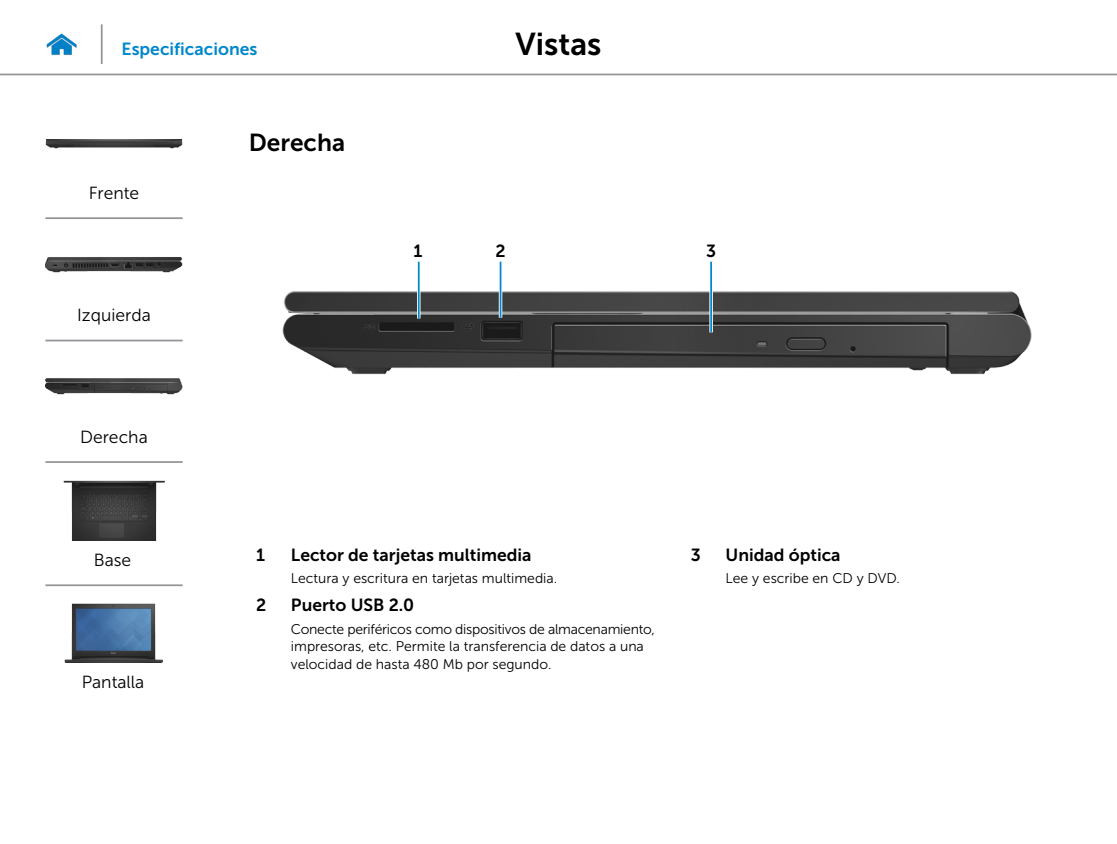
<style>
.page{position:relative;width:1117px;height:844px;background:#fff}
.page>*{position:absolute;margin:0;border:0;box-sizing:border-box;transform-origin:0 0}
.t1{font:31.5px "Museo Sans For Dell 700";color:#000}
.Head2{font:24.5px "Museo Sans For Dell 700";color:#000}
.Callout_Head{font:17.5px "Museo Sans For Dell 700";color:#000}
.t2{font:17.5px "Museo Sans For Dell 300";color:#000}
.t3{font:17.5px "Museo Sans For Dell 700";color:#0087cc}
.Callout-L{font:17.5px "Museo Sans For Dell 700";color:#000}
.Callout_description{font:14px/17.5px "Museo Sans For Dell 300";color:#000}
</style>
<div class="page">
<hr style="left:0;top:74px;width:1116px;height:1px;background:#939598">
<img style="left:46px;top:33px;width:31px;height:23px">
<img style="left:282px;top:291px;width:750px;height:84px">
<hr style="left:417px;top:261px;width:3px;height:57px;background:#fff">
<hr style="left:418px;top:261px;width:1px;height:57px;background:#0087cc">
<svg style="left:498px;top:261px;width:4px;height:56px"></svg>
<hr style="left:499px;top:261px;width:2px;height:56px;background:#0087cc">
<hr style="left:709px;top:261px;width:3px;height:71px;background:#fff">
<hr style="left:710px;top:261px;width:1px;height:71px;background:#0087cc">
<hr style="left:101px;top:24px;width:2px;height:40px;background:#939598">
<img style="left:45px;top:139px;width:137px;height:10px">
<img style="left:45px;top:257px;width:137px;height:16px">
<img style="left:45px;top:378px;width:137px;height:16px">
<img style="left:64px;top:480px;width:100px;height:60px">
<img style="left:65px;top:603px;width:98px;height:59px">
<hr style="left:45px;top:217px;width:138px;height:2px;background:#939598">
<hr style="left:45px;top:339px;width:138px;height:2px;background:#939598">
<hr style="left:45px;top:461px;width:138px;height:2px;background:#939598">
<hr style="left:45px;top:584px;width:138px;height:2px;background:#939598">
<p class="t3" style="left:122px;top:39px;width:137px">Especificaciones</p>
<h1 class="t1" style="left:515px;top:26px;width:87px">Vistas</h1>
<p class="t2" style="left:89px;top:183px;width:52px">Frente</p>
<p class="t2" style="left:77px;top:305px;width:75px">Izquierda</p>
<p class="t2" style="left:80px;top:428px;width:69px">Derecha</p>
<p class="t2" style="left:94px;top:550px;width:39px">Base</p>
<p class="t2" style="left:82px;top:672px;width:64px">Pantalla</p>
<p class="Head2" style="left:249px;top:128px;width:98px">Derecha</p>
<p class="Callout-L" style="left:413px;top:241px;width:10px">1</p>
<p class="Callout-L" style="left:495px;top:241px;width:12px">2</p>
<p class="Callout-L" style="left:706px;top:241px;width:12px">3</p>
<p class="Callout_Head" style="left:256px;top:544px;width:10px">1</p>
<p class="Callout_Head" style="left:291px;top:544px;width:242px">Lector de tarjetas multimedia</p>
<p class="Callout_description" style="left:291px;top:569px;width:268px">Lectura y escritura en tarjetas multimedia.</p>
<p class="Callout_Head" style="left:256px;top:595px;width:12px">2</p>
<p class="Callout_Head" style="left:291px;top:595px;width:125px">Puerto USB 2.0</p>
<p class="Callout_description" style="left:291px;top:620px;width:365px">Conecte periféricos como dispositivos de almacenamiento, impresoras, etc. Permite la transferencia de datos a una velocidad de hasta 480 Mb por segundo.</p>
<p class="Callout_Head" style="left:690px;top:544px;width:12px">3</p>
<p class="Callout_Head" style="left:725px;top:544px;width:116px">Unidad óptica</p>
<p class="Callout_description" style="left:725px;top:569px;width:176px">Lee y escribe en CD y DVD.</p>
</div>
